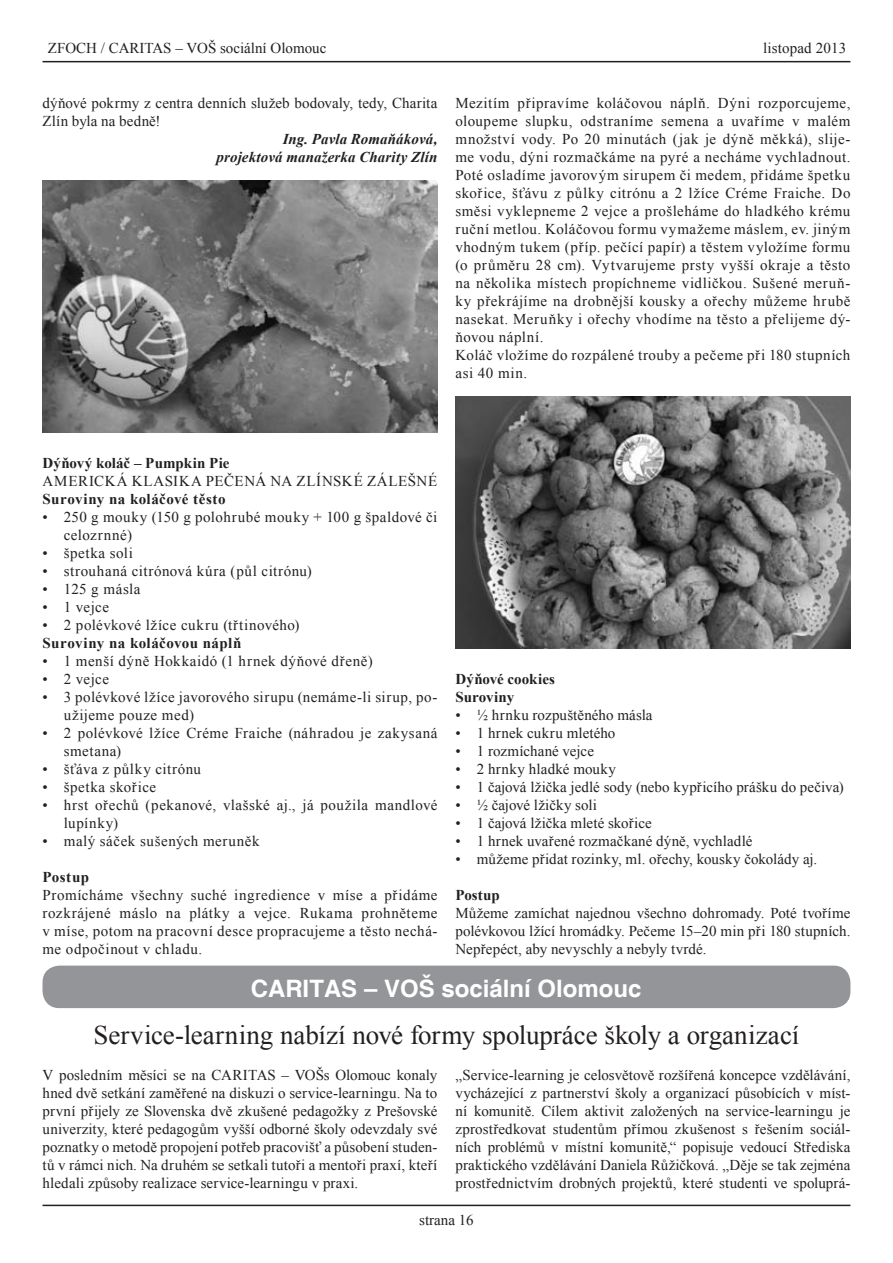
<style>
.page{position:relative;width:893px;height:1263px;background:#fff}
.page>*{position:absolute;margin:0;border:0;box-sizing:border-box;transform-origin:0 0}
.nadpis_text{font:27px "Times New Roman";letter-spacing:-.005em;color:#231f20}
.t1{font:700 24px "Helvetica";color:#fff}
.text{font:15px/18px "Times New Roman";letter-spacing:.01em;color:#231f20;text-align:justify}
.seznamy{font:15px/18px "Times New Roman";letter-spacing:.035em;color:#231f20}
.text-2{font:15px/18px "Times New Roman";letter-spacing:.035em;color:#231f20}
.text-3{font:700 15px "Times New Roman";letter-spacing:.015em;color:#231f20}
.podpis{font:italic 700 15px "Times New Roman";letter-spacing:.005em;color:#231f20}
.seznamy-2{font:700 15px "Times New Roman";letter-spacing:.03em;color:#231f20}
.text-4{font:15px "Times New Roman";letter-spacing:.03em;color:#231f20}
</style>
<div class="page">
<hr style="left:43px;top:1205px;width:807px;height:1px;background:#231f20">
<hr style="left:43px;top:61px;width:807px;height:1px;background:#231f20">
<img style="left:43px;top:180px;width:394px;height:252px">
<img style="left:455px;top:396px;width:395px;height:252px">
<div style="left:43px;top:965px;width:807px;height:43px;background:#939598;border-radius:17px"></div>
<p class="text" style="left:48px;top:39px;width:280px">ZFOCH / CARITAS – VOŠ sociální Olomouc</p>
<p class="text" style="left:43px;top:94px;width:396px">dýňové pokrmy z centra denních služeb bodovaly, tedy, Charita<br>Zlín byla na bedně!</p>
<p class="podpis" style="left:283px;top:129px;width:156px">Ing. Pavla Romaňáková,</p>
<p class="podpis" style="left:217px;top:147px;width:222px">projektová manažerka Charity Zlín</p>
<p class="text" style="left:763px;top:39px;width:85px">listopad 2013</p>
<p class="text" style="left:455px;top:94px;width:396px">Mezitím připravíme koláčovou náplň. Dýni rozporcujeme, oloupeme slupku, odstraníme semena a uvaříme v malém množství vody. Po 20 minutách (jak je dýně měkká), slije&shy;me vodu, dýni rozmačkáme na pyré a necháme vychladnout.<br>Poté osladíme javorovým sirupem či medem, přidáme špetku skořice, šťávu z půlky citrónu a 2 lžíce Créme Fraiche. Do směsi vyklepneme 2 vejce a prošleháme do hladkého krému ruční metlou. Koláčovou formu vymažeme máslem, ev. jiným vhodným tukem (příp. pečící papír) a těstem vyložíme formu (o průměru 28 cm). Vytvarujeme prsty vyšší okraje a těsto na několika místech propíchneme vidličkou. Sušené meruň&shy;ky překrájíme na drobnější kousky a ořechy můžeme hrubě nasekat. Meruňky i ořechy vhodíme na těsto a přelijeme dý&shy;ňovou náplní.</p>
<p class="text-2" style="left:455px;top:346px;width:396px">Koláč vložíme do rozpálené trouby a pečeme při 180 stupních asi 40 min.</p>
<p class="text-3" style="left:43px;top:453px;width:189px">Dýňový koláč – Pumpkin Pie</p>
<p class="text-2" style="left:43px;top:472px;width:396px">AMERICKÁ KLASIKA PEČENÁ NA ZLÍNSKÉ ZÁLEŠNÉ</p>
<p class="text-3" style="left:43px;top:489px;width:184px">Suroviny na koláčové těsto</p>
<p class="seznamy" style="left:64px;top:508px;width:375px;text-indent:-21px">• 250 g mouky (150 g polohrubé mouky + 100 g špaldové či celozrnné)</p>
<p class="seznamy" style="left:43px;top:544px;width:92px">• špetka soli</p>
<p class="seznamy" style="left:43px;top:562px;width:271px">• strouhaná citrónová kúra (půl citrónu)</p>
<p class="seznamy" style="left:43px;top:580px;width:99px">• 125 g másla</p>
<p class="seznamy" style="left:43px;top:598px;width:68px">• 1 vejce</p>
<p class="seznamy" style="left:43px;top:616px;width:259px">• 2 polévkové lžíce cukru (třtinového)</p>
<p class="seznamy-2" style="left:43px;top:633px;width:200px">Suroviny na koláčovou náplň</p>
<p class="seznamy" style="left:43px;top:652px;width:332px">• 1 menší dýně Hokkaidó (1 hrnek dýňové dřeně)</p>
<p class="seznamy" style="left:43px;top:670px;width:68px">• 2 vejce</p>
<p class="seznamy" style="left:64px;top:688px;width:375px;text-indent:-21px">• 3 polévkové lžíce javorového sirupu (nemáme-li sirup, po&shy;užijeme pouze med)</p>
<p class="seznamy" style="left:64px;top:724px;width:375px;text-indent:-21px">• 2 polévkové lžíce Créme Fraiche (náhradou je zakysaná smetana)</p>
<p class="seznamy" style="left:43px;top:760px;width:160px">• šťáva z půlky citrónu</p>
<p class="seznamy" style="left:43px;top:778px;width:115px">• špetka skořice</p>
<p class="seznamy" style="left:64px;top:796px;width:375px;text-indent:-21px">• hrst ořechů (pekanové, vlašské aj., já použila mandlové lupínky)</p>
<p class="seznamy" style="left:43px;top:832px;width:219px">• malý sáček sušených meruněk</p>
<p class="text-3" style="left:43px;top:867px;width:48px">Postup</p>
<p class="text" style="left:43px;top:886px;width:396px">Promícháme všechny suché ingredience v míse a přidáme rozkrájené máslo na plátky a vejce. Rukama prohněteme v míse, potom na pracovní desce propracujeme a těsto nechá&shy;me odpočinout v chladu.</p>
<p class="text-3" style="left:455px;top:669px;width:101px">Dýňové cookies</p>
<p class="text-3" style="left:455px;top:687px;width:60px">Suroviny</p>
<p class="text" style="left:455px;top:706px;width:199px">• ½ hrnku rozpuštěného másla</p>
<p class="text" style="left:455px;top:724px;width:161px">• 1 hrnek cukru mletého</p>
<p class="text" style="left:455px;top:742px;width:140px">• 1 rozmíchané vejce</p>
<p class="text-4" style="left:455px;top:759px;width:162px">• 2 hrnky hladké mouky</p>
<p class="text" style="left:455px;top:778px;width:390px">• 1 čajová lžička jedlé sody (nebo kypřicího prášku do pečiva)</p>
<p class="text" style="left:455px;top:796px;width:143px">• ½ čajové lžičky soli</p>
<p class="text" style="left:455px;top:814px;width:198px">• 1 čajová lžička mleté skořice</p>
<p class="text" style="left:455px;top:832px;width:298px">• 1 hrnek uvařené rozmačkané dýně, vychladlé</p>
<p class="text" style="left:455px;top:850px;width:363px">• můžeme přidat rozinky, ml. ořechy, kousky čokolády aj.</p>
<p class="text-3" style="left:455px;top:885px;width:46px">Postup</p>
<p class="text" style="left:455px;top:904px;width:396px">Můžeme zamíchat najednou všechno dohromady. Poté tvoříme polévkovou lžící hromádky. Pečeme 15–20 min při 180 stupních.<br>Nepřepéct, aby nevyschly a nebyly tvrdé.</p>
<p class="t1" style="left:251px;top:973px;width:392px">CARITAS – VOŠ sociální Olomouc</p>
<p class="nadpis_text" style="left:94px;top:1017px;width:707px">Service-learning nabízí nové formy spolupráce školy a organizací</p>
<p class="text" style="left:43px;top:1066px;width:396px">V posledním měsíci se na CARITAS – VOŠs Olomouc konaly hned dvě setkání zaměřené na diskuzi o service-learningu. Na to první přijely ze Slovenska dvě zkušené pedagožky z Prešovské univerzity, které pedagogům vyšší odborné školy odevzdaly své poznatky o metodě propojení potřeb pracovišť a působení studen&shy;tů v rámci nich. Na druhém se setkali tutoři a mentoři praxí, kteří hledali způsoby realizace service-learningu v praxi.</p>
<p class="text" style="left:455px;top:1066px;width:396px">„Service-learning je celosvětově rozšířená koncepce vzdělávání, vycházející z partnerství školy a organizací působících v míst&shy;ní komunitě. Cílem aktivit založených na service-learningu je zprostředkovat studentům přímou zkušenost s řešením sociál&shy;ních problémů v místní komunitě,“ popisuje vedoucí Střediska praktického vzdělávání Daniela Růžičková. „Děje se tak zejména prostřednictvím drobných projektů, které studenti ve spoluprá-</p>
<p class="text" style="left:419px;top:1210px;width:56px">strana 16</p>
</div>
